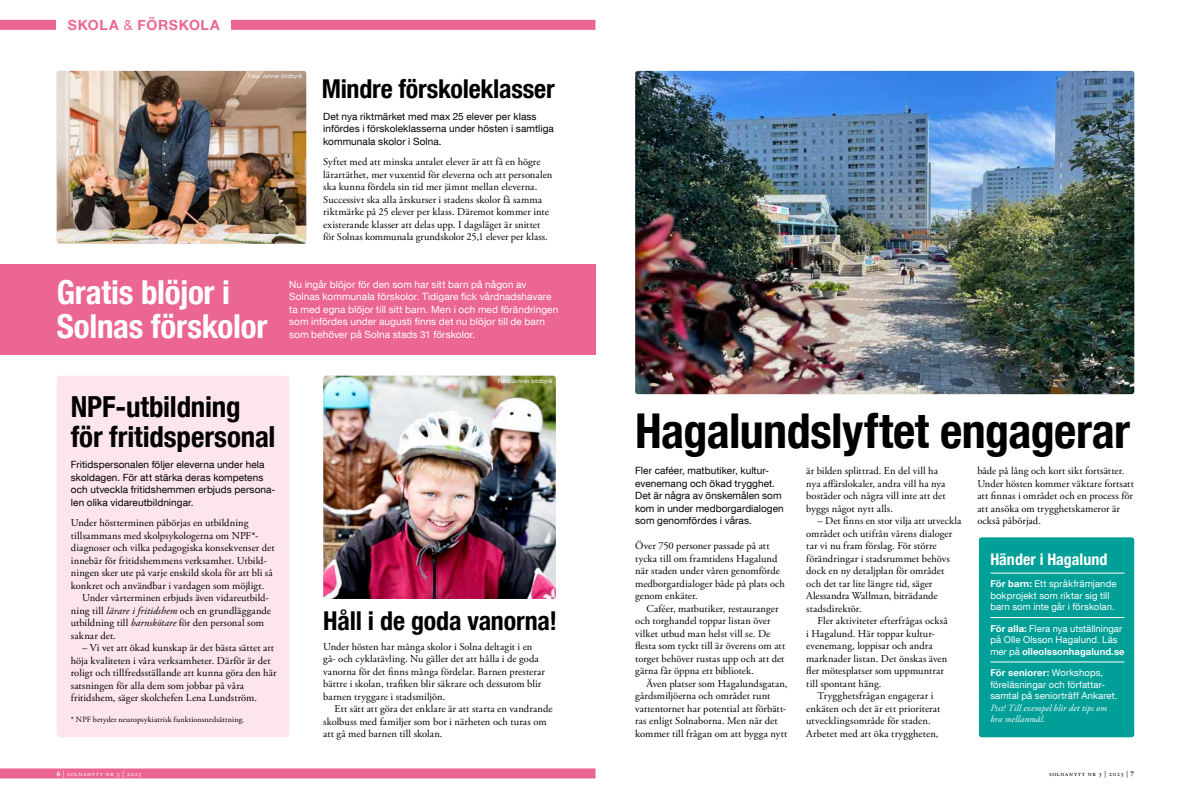
<style>
.page{position:relative;width:1191px;height:794px;background:#fff}
.page>*{position:absolute;margin:0;border:0;box-sizing:border-box;transform-origin:0 0}
.t1{font:700 condensed 48px "Helvetica Neue LT Com";letter-spacing:-.01em;color:#000}
.t2{font:700 condensed 33px/34px "Helvetica Neue LT Com";letter-spacing:-.01em;color:#fff}
.t3{font:700 condensed 29px/30px "Helvetica Neue LT Com";letter-spacing:-.005em;color:#000}
.t4{font:700 condensed 26px "Helvetica Neue LT Com";letter-spacing:-.01em;color:#000}
.t5{font:700 condensed 16px "Helvetica Neue LT Com";color:#fff}
.t6{font:700 14px "Helvetica Neue LT Com";letter-spacing:.05em;color:#ec6692}
.t7{font:10.5px/12.5px "Adobe Garamond Pro";letter-spacing:.005em;color:#000}
.t8{font:10px/12.5px "Helvetica Neue LT Com";letter-spacing:.005em;color:#000}
.t9{font:10px/12.5px "Helvetica Neue LT Com";letter-spacing:.005em;color:#fff}
.t10{font:9.5px/11.5px "Helvetica Neue LT Com";letter-spacing:.01em;color:#fff}
.t11{font:italic 9.5px/11.5px "Adobe Garamond Pro";letter-spacing:.01em;color:#fff}
.t12{font:8px "Adobe Garamond Pro";letter-spacing:.015em;color:#000}
.t13{font:7px "Adobe Garamond Pro";letter-spacing:.09em;color:#fff}
.t14{font:7px "Adobe Garamond Pro";letter-spacing:.09em;color:#000}
.t15{font:5.5px "Helvetica Neue LT Com";letter-spacing:.025em;color:#fff}
.s1{font-weight:400}
.s2{font-style:italic}
.s3{font-weight:700}
</style>
<div class="page">
<div style="left:57px;top:376px;width:232px;height:361px;background:#fce6ec;border-radius:3px"></div>
<div style="left:0;top:768px;width:595px;height:10px;background:#ec6692"></div>
<img style="left:323px;top:376px;width:233px;height:223px">
<div style="left:0;top:20px;width:595px;height:10px;background:#ec6692"></div>
<div style="left:57px;top:18px;width:174px;height:13px;background:#fff"></div>
<div style="left:0;top:264px;width:595px;height:91px;background:#ec6692"></div>
<img style="left:57px;top:71px;width:249px;height:173px">
<img style="left:635px;top:71px;width:499px;height:323px">
<div style="left:979px;top:537px;width:155px;height:200px;background:#009f98;border-radius:3px"></div>
<hr style="left:990px;top:573px;width:134px;height:1px;background:#fff">
<hr style="left:990px;top:617px;width:134px;height:1px;background:#fff">
<hr style="left:990px;top:662px;width:134px;height:1px;background:#fff">
<h3 class="t6" style="left:68px;top:16px;width:153px">SKOLA <span class="s1">&amp;</span> FÖRSKOLA</h3>
<p class="t15" style="left:248px;top:73px;width:55px">Foto: Johnér bildbyrå</p>
<h3 class="t4" style="left:322px;top:73px;width:234px">Mindre förskoleklasser</h3>
<p class="t8" style="left:323px;top:109px;width:232px">Det nya riktmärket med max 25 elever per klass infördes i förskoleklasserna under hösten i samtliga kommunala skolor i Solna.</p>
<p class="t7" style="left:323px;top:156px;width:230px">Syftet med att minska antalet elever är att få en högre lärartäthet, mer vuxentid för eleverna och att personalen ska kunna fördela sin tid mer jämnt mellan eleverna.<br>Successivt ska alla årskurser i stadens skolor få samma riktmärke på 25 elever per klass. Däremot kommer inte existerande klasser att delas upp. I dagsläget är snittet för Solnas kommunala grundskolor 25,1 elever per klass.</p>
<h2 class="t2" style="left:57px;top:275px;width:212px">Gratis blöjor i<br>Solnas förskolor</h2>
<p class="t9" style="left:289px;top:278px;width:270px">Nu ingår blöjor för den som har sitt barn på någon av Solnas kommunala förskolor. Tidigare fick vårdnadshavare ta med egna blöjor till sitt barn. Men i och med förändringen som infördes under augusti finns det nu blöjor till de barn som behöver på Solna stads 31 förskolor.</p>
<h3 class="t3" style="left:71px;top:392px;width:206px">NPF-utbildning för fritidspersonal</h3>
<p class="t8" style="left:71px;top:458px;width:206px">Fritidspersonalen följer eleverna under hela skoldagen. För att stärka deras kompetens och utveckla fritidshemmen erbjuds persona&shy;len olika vidareutbildningar.</p>
<p class="t7" style="left:71px;top:517px;width:179px">Under höstterminen påbörjas en utbildning</p>
<p class="t7" style="left:71px;top:529px;width:189px">tillsammans med skolpsykologerna om NPF*-</p>
<p class="t7" style="left:71px;top:542px;width:205px">diagnoser och vilka pedagogiska konsekvenser det</p>
<p class="t7" style="left:71px;top:554px;width:197px">innebär för fritidshemmens verksamhet. Utbild-</p>
<p class="t7" style="left:71px;top:567px;width:203px">ningen sker ute på varje enskild skola för att bli så</p>
<p class="t7" style="left:71px;top:579px;width:195px">konkret och användbar i vardagen som möjligt.</p>
<p class="t7" style="left:82px;top:592px;width:188px">Under vårterminen erbjuds även vidareutbild-</p>
<p class="t7" style="left:71px;top:604px;width:202px">ning till <span class="s2">lärare i fritidshem</span> och en grundläggande</p>
<p class="t7" style="left:71px;top:617px;width:194px">utbildning till <span class="s2">barnskötare</span> för den personal som</p>
<p class="t7" style="left:71px;top:629px;width:47px">saknar det.</p>
<p class="t7" style="left:71px;top:642px;width:207px;text-indent:11px">– Vi vet att ökad kunskap är det bästa sättet att höja kvaliteten i våra verksamheter. Därför är det roligt och tillfredsställande att kunna göra den här satsningen för alla dem som jobbar på våra fritidshem, säger skolchefen Lena Lundström.</p>
<p class="t12" style="left:71px;top:714px;width:175px">* NPF betyder neuropsykiatrisk funktionsnedsättning.</p>
<p class="t15" style="left:498px;top:378px;width:55px">Foto: Johnér bildbyrå</p>
<h3 class="t4" style="left:323px;top:605px;width:235px">Håll i de goda vanorna!</h3>
<p class="t7" style="left:323px;top:640px;width:223px">Under hösten har många skolor i Solna deltagit i en gå- och cyklatävling. Nu gäller det att hålla i de goda vanorna för det finns många fördelar. Barnen presterar bättre i skolan, trafiken blir säkrare och dessutom blir barnen tryggare i stadsmiljön.</p>
<p class="t7" style="left:323px;top:703px;width:231px;text-indent:11px">Ett sätt att göra det enklare är att starta en vandrande skolbuss med familjer som bor i närheten och turas om att gå med barnen till skolan.</p>
<h1 class="t1" style="left:635px;top:402px;width:496px">Hagalundslyftet engagerar</h1>
<p class="t8" style="left:635px;top:464px;width:150px">Fler caféer, matbutiker, kultur&shy;evenemang och ökad trygghet.<br>Det är några av önskemålen som kom in under medborgardialogen som genomfördes i våras.</p>
<p class="t7" style="left:635px;top:540px;width:151px">Över 750 personer passade på att tycka till om framtidens Hagalund när staden under våren genomförde medborgardialoger både på plats och genom enkäter.</p>
<p class="t7" style="left:635px;top:602px;width:151px;text-indent:11px">Caféer, matbutiker, restauranger och torghandel toppar listan över vilket utbud man helst vill se. De flesta som tyckt till är överens om att torget behöver rustas upp och att det gärna får öppna ett bibliotek.</p>
<p class="t7" style="left:635px;top:677px;width:154px;text-indent:11px">Även platser som Hagalundsgatan, gårdsmiljöerna och området runt vattentornet har potential att förbätt&shy;ras enligt Solnaborna. Men när det kommer till frågan om att bygga nytt</p>
<p class="t7" style="left:977px;top:465px;width:158px">både på lång och kort sikt fortsätter.<br>Under hösten kommer väktare fortsatt att finnas i området och en process för att ansöka om trygghetskameror är också påbörjad.</p>
<p class="t7" style="left:806px;top:465px;width:141px">är bilden splittrad. En del vill ha nya affärslokaler, andra vill ha nya bostäder och några vill inte att det byggs något nytt alls.</p>
<p class="t7" style="left:806px;top:515px;width:157px;text-indent:11px">– Det finns en stor vilja att utveckla området och utifrån vårens dialoger tar vi nu fram förslag. För större förändringar i stadsrummet behövs dock en ny detaljplan för området och det tar lite längre tid, säger<br>Alessandra Wallman, biträdande stadsdirektör.</p>
<p class="t7" style="left:806px;top:615px;width:143px;text-indent:11px">Fler aktiviteter efterfrågas också i Hagalund. Här toppar kultur&shy;evenemang, loppisar och andra marknader listan. Det önskas även fler mötesplatser som uppmuntrar till spontant häng.</p>
<p class="t7" style="left:806px;top:690px;width:136px;text-indent:11px">Trygghetsfrågan engagerar i enkäten och det är ett prioriterat utvecklingsområde för staden.<br>Arbetet med att öka tryggheten,</p>
<h3 class="t5" style="left:990px;top:550px;width:119px">Händer i Hagalund</h3>
<p class="t10" style="left:990px;top:578px;width:128px"><span class="s3">För barn:</span> Ett språkfrämjande bokprojekt som riktar sig till barn som inte går i förskolan.</p>
<p class="t10" style="left:990px;top:622px;width:136px"><span class="s3">För alla:</span> Flera nya utställningar på Olle Olsson Hagalund. Läs mer på <span class="s3">olleolssonhagalund.se</span></p>
<p class="t10" style="left:990px;top:667px;width:129px"><span class="s3">För seniorer:</span> Workshops, föreläsningar och författar&shy;samtal på seniorträff Ankaret.</p>
<p class="t11" style="left:990px;top:702px;width:118px">Psst! Till exempel blir det tips om bra mellanmål.</p>
<p class="t13" style="left:57px;top:769px;width:87px"><span class="s3">6</span> | solnanytt nr 3 | 2023</p>
<p class="t14" style="left:1049px;top:769px;width:87px">solnanytt nr 3 | 2023 | <span class="s3">7</span></p>
</div>
